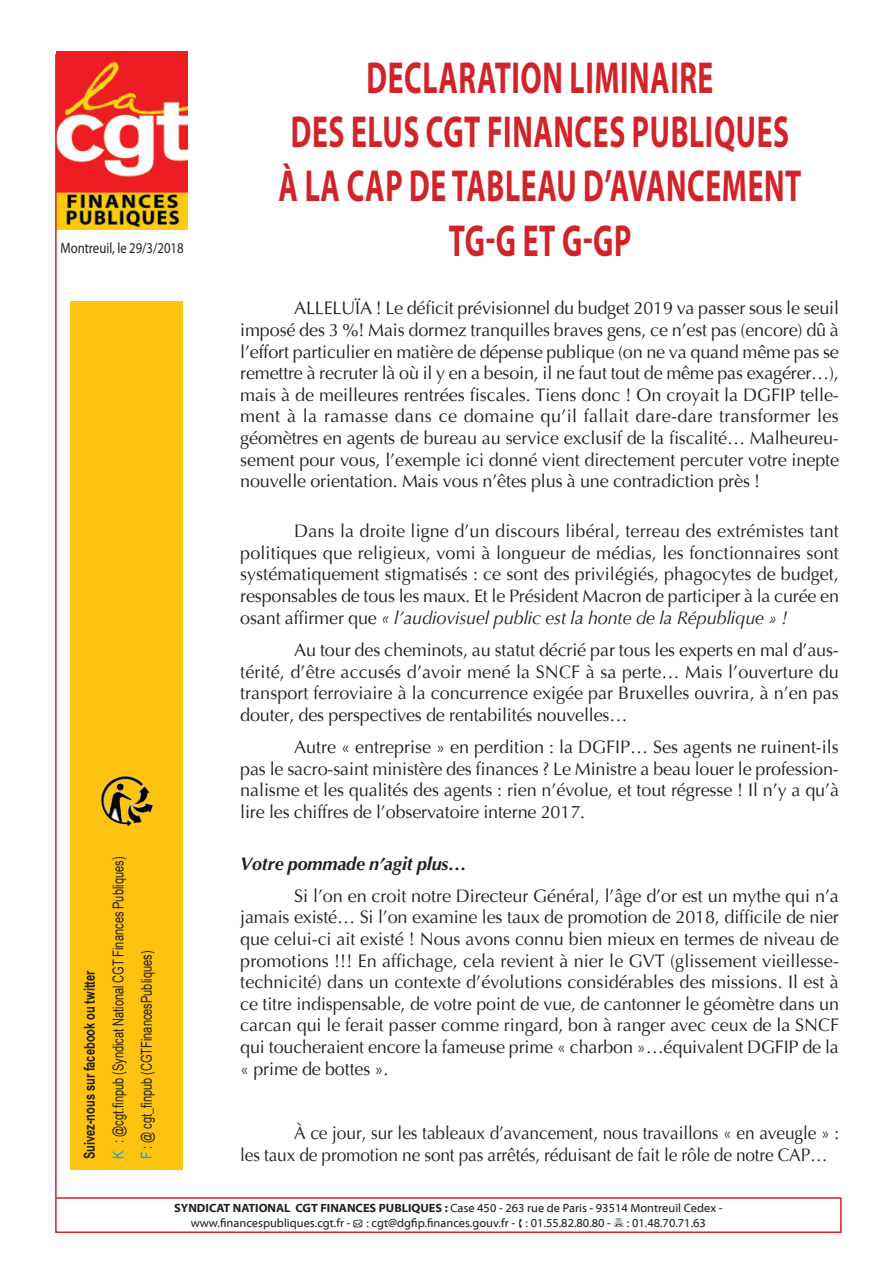
<style>
.page{position:relative;width:893px;height:1263px;background:#fff}
.page>*{position:absolute;margin:0;border:0;box-sizing:border-box;transform-origin:0 0}
.t1{font:700 45px/54px "Myriad Pro";letter-spacing:.02em;color:#d1232a;text-align:center;scale:.66 1}
.western{font:18px/21.6px "Optima";letter-spacing:-.01em;color:#231f20;text-align:justify}
.western-2{font:18px "Optima";letter-spacing:-.01em;color:#231f20;scale:.96 1}
.western-3{font:italic 700 18px "Optima";letter-spacing:-.01em;color:#231f20}
.Style_de_paragraphe{font:15px "Arial Narrow";color:#231f20;scale:.9 1}
.Style_de_paragraphe-2{font:700 15px "Arial Narrow";color:#231f20;scale:.9 1}
.puces_noire_copie_2{font:15px "Myriad Pro";color:#231f20;scale:.85 1}
.Style_de_paragraphe-3{font:15px "Arial Narrow";color:#00aeef}
.t2{font:12px/14.4px "Myriad Web Pro";color:#231f20}
.s1{font-style:italic}
.s2{color:#00aeef}
.s3{font-weight:700}
</style>
<div class="page">
<img style="left:57px;top:51px;width:131px;height:178px">
<div style="left:55px;top:1197px;width:787px;height:36px;border:2px solid #d1232a"></div>
<hr style="left:55px;top:54px;width:2px;height:1143px;background:#d1232a">
<div style="left:70px;top:301px;width:113px;height:868px;background:#fec210"></div>
<img style="left:101px;top:776px;width:52px;height:50px">
<p class="puces_noire_copie_2" style="left:60px;top:238px;width:147px">Montreuil, le 29/3/2018</p>
<p class="t1" style="left:291px;top:50px;width:757px">DECLARATION LIMINAIRE<br>DES ELUS CGT FINANCES PUBLIQUES</p>
<p class="t1" style="left:279px;top:158px;width:794px">À LA CAP DE TABLEAU D’AVANCEMENT<br>TG-G ET G-GP</p>
<p class="Style_de_paragraphe-2" style="left:78px;top:1159px;width:211px;rotate:-90deg">Suivez-nous sur facebook ou twitter</p>
<p class="western" style="left:240px;top:298px;width:600px;text-indent:54px">ALLELUÏA ! Le déficit prévisionnel du budget 2019 va passer sous le seuil imposé des 3 %! Mais dormez tranquilles braves gens, ce n’est pas (encore) dû à l’effort particulier en matière de dépense publique (on ne va quand même pas se remettre à recruter là où il y en a besoin, il ne faut tout de même pas exagérer…), mais à de meilleures rentrées fiscales. Tiens donc ! On croyait la DGFIP telle&shy;ment à la ramasse dans ce domaine qu’il fallait dare-dare transformer les géomètres en agents de bureau au service exclusif de la fiscalité… Malheureu&shy;sement pour vous, l’exemple ici donné vient directement percuter votre inepte nouvelle orientation. Mais vous n’êtes plus à une contradiction près !</p>
<p class="western" style="left:240px;top:521px;width:600px;text-indent:54px">Dans la droite ligne d’un discours libéral, terreau des extrémistes tant politiques que religieux, vomi à longueur de médias, les fonctionnaires sont systématiquement stigmatisés : ce sont des privilégiés, phagocytes de budget, responsables de tous les maux. Et le Président Macron de participer à la curée en osant affirmer que <span class="s1">« l’audiovisuel public est la honte de la République » !</span></p>
<p class="western" style="left:240px;top:639px;width:600px;text-indent:54px">Au tour des cheminots, au statut décrié par tous les experts en mal d’aus&shy;térité, d’être accusés d’avoir mené la SNCF à sa perte… Mais l’ouverture du transport ferroviaire à la concurrence exigée par Bruxelles ouvrira, à n’en pas douter, des perspectives de rentabilités nouvelles…</p>
<p class="western" style="left:240px;top:736px;width:600px;text-indent:54px">Autre « entreprise » en perdition : la DGFIP… Ses agents ne ruinent-ils pas le sacro-saint ministère des finances ? Le Ministre a beau louer le profession&shy;nalisme et les qualités des agents : rien n’évolue, et tout régresse ! Il n’y a qu’à lire les chiffres de l’observatoire interne 2017.</p>
<p class="western-3" style="left:240px;top:852px;width:228px">Votre pommade n’agit plus…</p>
<p class="western" style="left:240px;top:885px;width:600px;text-indent:54px">Si l’on en croit notre Directeur Général, l’âge d’or est un mythe qui n’a jamais existé… Si l’on examine les taux de promotion de 2018, difficile de nier que celui-ci ait existé ! Nous avons connu bien mieux en termes de niveau de promotions !!! En affichage, cela revient à nier le GVT (glissement vieillesse&shy;technicité) dans un contexte d’évolutions considérables des missions. Il est à ce titre indispensable, de votre point de vue, de cantonner le géomètre dans un carcan qui le ferait passer comme ringard, bon à ranger avec ceux de la SNCF qui toucheraient encore la fameuse prime « charbon »…équivalent DGFIP de la « prime de bottes ».</p>
<p class="Style_de_paragraphe" style="left:107px;top:1143px;width:319px;rotate:-90deg">: @cgt.finpub (Syndicat National CGT Finances Publiques)</p>
<p class="Style_de_paragraphe" style="left:136px;top:1159px;width:233px;rotate:-90deg"><span class="s2">F</span> : @ cgt_finpub (CGTFinancesPubliques)</p>
<p class="western-2" style="left:294px;top:1122px;width:569px">À ce jour, sur les tableaux d’avancement, nous travaillons « en aveugle » :</p>
<p class="Style_de_paragraphe-3" style="left:107px;top:1159px;width:10px;rotate:-90deg">K</p>
<p class="western-2" style="left:240px;top:1143px;width:613px">les taux de promotion ne sont pas arrêtés, réduisant de fait le rôle de notre CAP…</p>
<p class="t2" style="left:191px;top:1201px;width:533px;text-indent:-17px"><span class="s3">SYNDICAT NATIONAL CGT FINANCES PUBLIQUES :</span> Case 450 - 263 rue de Paris - 93514 Montreuil Cedex - www.financespubliques.cgt.fr - ● : cgt@dgfip.finances.gouv.fr - : 01.55.82.80.80 -</p>
<p class="t2" style="left:627px;top:1216px;width:81px">: 01.48.70.71.63</p>
</div>
